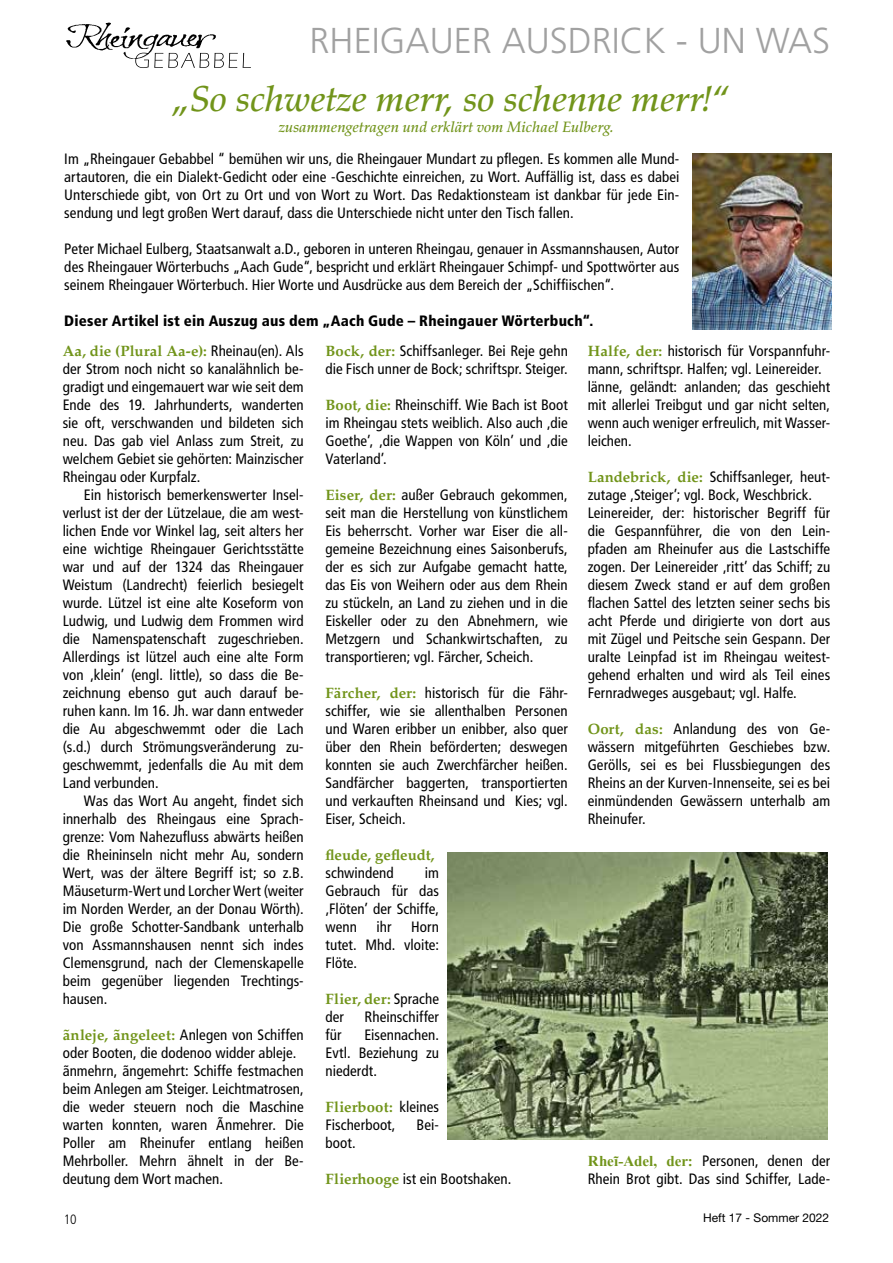
<style>
.page{position:relative;width:893px;height:1263px;background:#fff}
.page>*{position:absolute;margin:0;border:0;box-sizing:border-box;transform-origin:0 0}
.t1{font:italic 500 36px "Palatino LT Std";letter-spacing:-.005em;color:#71941a}
.t2{font:300 36px "Frutiger LT Std";color:#a1a1a1}
.t3{font:condensed 15px/18px "Frutiger LT Std";letter-spacing:.005em;color:#000;text-align:justify}
.t4{font:700 15px "Palatino LT Std";letter-spacing:.005em;color:#71941a}
.t5{font:900 condensed 15px "Frutiger LT Std";letter-spacing:.015em;color:#000}
.t6{font:italic 500 15px "Palatino LT Std";letter-spacing:.005em;color:#71941a}
.t7{font:300 condensed 13.5px "Frutiger LT Std";color:#000}
.t8{font:12px "Helvetica Neue LT Std";color:#000}
.s1{font-family:"Frutiger LT Std";font-weight:400;font-stretch:condensed;color:#000}
.s2{font-family:"Palatino LT Std";font-weight:700;font-stretch:normal;color:#71941a}
.s3{font-family:"Times New Roman";font-weight:700;font-stretch:normal;color:#71941a}
</style>
<div class="page">
<img style="left:66px;top:22px;width:151px;height:37px">
<svg style="left:135px;top:53px;width:116px;height:15px"></svg>
<img style="left:692px;top:153px;width:139px;height:177px">
<img style="left:448px;top:852px;width:380px;height:288px">
<h1 class="t2" style="left:310px;top:20px;width:518px">RHEIGAUER AUSDRICK - UN WAS</h1>
<h1 class="t1" style="left:172px;top:78px;width:559px">„So schwetze merr, so schenne merr!“</h1>
<p class="t6" style="left:279px;top:118px;width:337px">zusammengetragen und erklärt vom Michael Eulberg.</p>
<p class="t3" style="left:64px;top:150px;width:617px">Im „Rheingauer Gebabbel “ bemühen wir uns, die Rheingauer Mundart zu pflegen. Es kommen alle Mund&shy;artautoren, die ein Dialekt-Gedicht oder eine -Geschichte einreichen, zu Wort. Auffällig ist, dass es dabei Unterschiede gibt, von Ort zu Ort und von Wort zu Wort. Das Redaktionsteam ist dankbar für jede Ein&shy;sendung und legt großen Wert darauf, dass die Unterschiede nicht unter den Tisch fallen.</p>
<p class="t3" style="left:64px;top:240px;width:616px">Peter Michael Eulberg, Staatsanwalt a.D., geboren in unteren Rheingau, genauer in Assmannshausen, Autor des Rheingauer Wörterbuchs „Aach Gude“, bespricht und erklärt Rheingauer Schimpf- und Spottwörter aus seinem Rheingauer Wörterbuch. Hier Worte und Ausdrücke aus dem Bereich der „Schiffiischen“.</p>
<p class="t5" style="left:64px;top:312px;width:531px">Dieser Artikel ist ein Auszug aus dem „Aach Gude – Rheingauer Wörterbuch“.</p>
<p class="t4" style="left:63px;top:342px;width:242px">Aa, die (Plural Aa-e): <span class="s1">Rheinau(en). Als</span></p>
<p class="t3" style="left:63px;top:360px;width:242px">der Strom noch nicht so kanalähnlich be&shy;gradigt und eingemauert war wie seit dem Ende des 19. Jahrhunderts, wanderten sie oft, verschwanden und bildeten sich neu. Das gab viel Anlass zum Streit, zu welchem Gebiet sie gehörten: Mainzischer Rheingau oder Kurpfalz.</p>
<p class="t3" style="left:63px;top:486px;width:242px;text-indent:21px">Ein historisch bemerkenswerter Insel&shy;verlust ist der der Lützelaue, die am west&shy;lichen Ende vor Winkel lag, seit alters her eine wichtige Rheingauer Gerichtsstätte war und auf der 1324 das Rheingauer Weistum (Landrecht) feierlich besiegelt wurde. Lützel ist eine alte Koseform von Ludwig, und Ludwig dem Frommen wird die Namenspatenschaft zugeschrieben.<br>Allerdings ist lützel auch eine alte Form von ‚klein’ (engl. little), so dass die Be&shy;zeichnung ebenso gut auch darauf be&shy;ruhen kann. Im 16. Jh. war dann entweder die Au abgeschwemmt oder die Lach (s.d.) durch Strömungsveränderung zu&shy;geschwemmt, jedenfalls die Au mit dem Land verbunden.</p>
<p class="t3" style="left:63px;top:792px;width:242px;text-indent:21px">Was das Wort Au angeht, findet sich innerhalb des Rheingaus eine Sprach&shy;grenze: Vom Nahezufluss abwärts heißen die Rheininseln nicht mehr Au, sondern Wert, was der ältere Begriff ist; so z.B.<br>Mäuseturm-Wert und Lorcher Wert (weiter im Norden Werder, an der Donau Wörth).<br>Die große Schotter-Sandbank unterhalb von Assmannshausen nennt sich indes Clemensgrund, nach der Clemenskapelle beim gegenüber liegenden Trechtings&shy;hausen.</p>
<p class="t3" style="left:63px;top:1026px;width:242px;text-align:left"><span class="s2">ãnleje, ãngeleet:</span> Anlegen von Schiffen oder Booten, die dodenoo widder ableje. ãnmehrn, ãngemehrt: Schiffe festmachen beim Anlegen am Steiger. Leichtmatrosen, die weder steuern noch die Maschine warten konnten, waren Ãnmehrer. Die Poller am Rheinufer entlang heißen Mehrboller. Mehrn ähnelt in der Be&shy;deutung dem Wort machen.</p>
<p class="t3" style="left:325px;top:342px;width:244px"><span class="s2">Bock, der:</span> Schiffsanleger. Bei Reje gehn die Fisch unner de Bock; schriftspr. Steiger.</p>
<p class="t3" style="left:325px;top:396px;width:244px"><span class="s2">Boot, die:</span> Rheinschiff. Wie Bach ist Boot im Rheingau stets weiblich. Also auch ‚die Goethe’, ‚die Wappen von Köln’ und ‚die Vaterland’.</p>
<p class="t3" style="left:325px;top:486px;width:244px"><span class="s2">Eiser, der:</span> außer Gebrauch gekommen, seit man die Herstellung von künstlichem Eis beherrscht. Vorher war Eiser die all&shy;gemeine Bezeichnung eines Saisonberufs, der es sich zur Aufgabe gemacht hatte, das Eis von Weihern oder aus dem Rhein zu stückeln, an Land zu ziehen und in die Eiskeller oder zu den Abnehmern, wie Metzgern und Schankwirtschaften, zu transportieren; vgl. Färcher, Scheich.</p>
<p class="t3" style="left:325px;top:684px;width:244px"><span class="s2">Färcher, der:</span> historisch für die Fähr&shy;schiffer, wie sie allenthalben Personen und Waren eribber un enibber, also quer über den Rhein beförderten; deswegen konnten sie auch Zwerchfärcher heißen.<br>Sandfärcher baggerten, transportierten und verkauften Rheinsand und Kies; vgl.<br>Eiser, Scheich.</p>
<p class="t4" style="left:325px;top:846px;width:111px">fleude, gefleudt,</p>
<p class="t3" style="left:325px;top:864px;width:70px">schwindend</p>
<p class="t3" style="left:325px;top:864px;width:115px;text-indent:99px">im Gebrauch für das ‚Flöten’ der Schiffe, wenn</p>
<p class="t3" style="left:377px;top:918px;width:17px">ihr</p>
<p class="t3" style="left:325px;top:918px;width:115px;text-indent:86px">Horn tutet. Mhd. vloite:<br>Flöte.</p>
<p class="t4" style="left:325px;top:990px;width:115px">Flier, der: <span class="s1">Sprache</span></p>
<p class="t3" style="left:325px;top:1008px;width:20px">der</p>
<p class="t3" style="left:365px;top:1008px;width:76px">Rheinschiffer</p>
<p class="t3" style="left:325px;top:1026px;width:18px">für</p>
<p class="t3" style="left:325px;top:1026px;width:115px;text-indent:39px">Eisennachen.<br>Evtl. Beziehung zu niederdt.</p>
<p class="t4" style="left:325px;top:1098px;width:115px">Flierboot: <span class="s1">kleines</span></p>
<p class="t3" style="left:325px;top:1116px;width:72px">Fischerboot,</p>
<p class="t3" style="left:417px;top:1116px;width:24px">Bei-</p>
<p class="t3" style="left:325px;top:1134px;width:32px">boot.</p>
<p class="t3" style="left:325px;top:1170px;width:187px"><span class="s2">Flierhooge</span> ist ein Bootshaken.</p>
<p class="t3" style="left:588px;top:342px;width:244px;text-align:left"><span class="s2">Halfe, der:</span> historisch für Vorspannfuhr&shy;mann, schriftspr. Halfen; vgl. Leinereider. länne, geländt: anlanden; das geschieht mit allerlei Treibgut und gar nicht selten, wenn auch weniger erfreulich, mit Wasser&shy;leichen.</p>
<p class="t3" style="left:588px;top:468px;width:244px;text-align:left"><span class="s2">Landebrick, die:</span> Schiffsanleger, heut&shy;zutage ‚Steiger’; vgl. Bock, Weschbrick.<br>Leinereider, der: historischer Begriff für die Gespannführer, die von den Lein&shy;pfaden am Rheinufer aus die Lastschiffe zogen. Der Leinereider ‚ritt’ das Schiff; zu diesem Zweck stand er auf dem großen flachen Sattel des letzten seiner sechs bis acht Pferde und dirigierte von dort aus mit Zügel und Peitsche sein Gespann. Der uralte Leinpfad ist im Rheingau weitest&shy;gehend erhalten und wird als Teil eines Fernradweges ausgebaut; vgl. Halfe.</p>
<p class="t3" style="left:588px;top:720px;width:244px"><span class="s2">Oort, das:</span> Anlandung des von Ge&shy;wässern mitgeführten Geschiebes bzw.<br>Gerölls, sei es bei Flussbiegungen des Rheins an der Kurven-Innenseite, sei es bei einmündenden Gewässern unterhalb am Rheinufer.</p>
<p class="t3" style="left:588px;top:1152px;width:244px"><span class="s3">Rheĩ-Adel, der:</span> Personen, denen der<br>Rhein Brot gibt. Das sind Schiffer, Lade-</p>
<p class="t7" style="left:64px;top:1211px;width:14px">10</p>
<p class="t8" style="left:703px;top:1211px;width:128px">Heft 17 - Sommer 2022</p>
</div>
